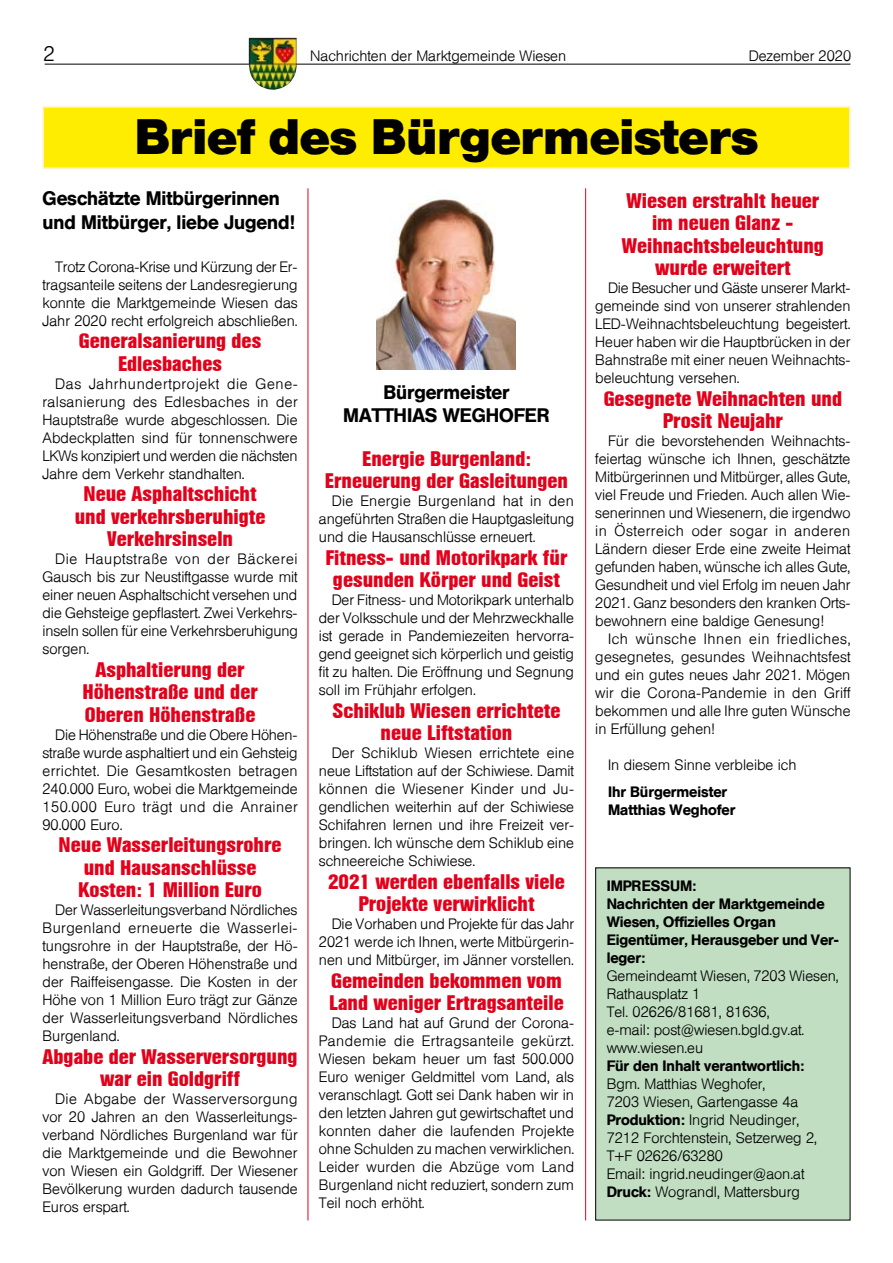
<style>
.page{position:relative;width:893px;height:1263px;background:#fff}
.page>*{position:absolute;margin:0;border:0;box-sizing:border-box;transform-origin:0 0}
.t1{font:700 49.5px "Helvetica BQ";color:#000}
.t2{font:700 21px/22.5px "Helvetica Condensed BQ";color:#e2001a;text-align:center}
.t3{font:300 21px "Helvetica BQ";color:#000}
.t4{font:500 19.5px/23.4px "Helvetica BQ";color:#000}
.t5{font:300 15px/18px "Helvetica BQ";color:#000;text-align:justify}
.t6{font:500 15px/18px "Helvetica BQ";color:#000}
.s1{font-weight:500}
</style>
<div class="page">
<hr style="left:45px;top:64px;width:805px;height:1px;background:#000">
<img style="left:249px;top:38px;width:48px;height:52px">
<div style="left:43px;top:106px;width:807px;height:63px;background:#ffed00;border:2px solid #fff0c2"></div>
<hr style="left:308px;top:188px;width:1px;height:1032px;background:#e2001a">
<hr style="left:585px;top:188px;width:1px;height:1032px;background:#e2001a">
<img style="left:376px;top:198px;width:139px;height:172px">
<div style="left:596px;top:868px;width:254px;height:352px;background:#c1dec2"></div>
<h2 class="t3" style="left:43px;top:42px;width:13px">2</h2>
<p class="t5" style="left:310px;top:48px;width:257px">Nachrichten der Marktgemeinde Wiesen</p>
<p class="t5" style="left:749px;top:48px;width:104px">Dezember 2020</p>
<h1 class="t1" style="left:135px;top:107px;width:624px">Brief des Bürgermeisters</h1>
<h3 class="t4" style="left:43px;top:187px;width:254px">Geschätzte Mitbürgerinnen und Mitbürger, liebe Jugend!</h3>
<h2 class="t2" style="left:622px;top:189px;width:204px">Wiesen erstrahlt heuer im neuen Glanz -<br>Weihnachtsbeleuchtung wurde erweitert</h2>
<p class="t5" style="left:595px;top:279px;width:257px;text-indent:13px">Die Besucher und Gäste unserer Markt&shy;gemeinde sind von unserer strahlenden LED-Weihnachtsbeleuchtung begeistert.<br>Heuer haben wir die Hauptbrücken in der Bahnstraße mit einer neuen Weihnachts&shy;beleuchtung versehen.</p>
<h2 class="t2" style="left:604px;top:387px;width:240px">Gesegnete Weihnachten und<br>Prosit Neujahr</h2>
<p class="t5" style="left:595px;top:432px;width:257px;text-indent:13px">Für die bevorstehenden Weihnachts&shy;feiertag wünsche ich Ihnen, geschätzte Mitbürgerinnen und Mitbürger, alles Gute, viel Freude und Frieden. Auch allen Wie&shy;senerinnen und Wiesenern, die irgendwo in Österreich oder sogar in anderen Ländern dieser Erde eine zweite Heimat gefunden haben, wünsche ich alles Gute, Gesundheit und viel Erfolg im neuen Jahr 2021. Ganz besonders den kranken Orts&shy;bewohnern eine baldige Genesung!</p>
<p class="t5" style="left:595px;top:630px;width:257px;text-indent:13px">Ich wünsche Ihnen ein friedliches, gesegnetes, gesundes Weihnachtsfest und ein gutes neues Jahr 2021. Mögen wir die Corona-Pandemie in den Griff bekommen und alle Ihre guten Wünsche in Erfüllung gehen!</p>
<p class="t5" style="left:608px;top:756px;width:190px">In diesem Sinne verbleibe ich</p>
<p class="t6" style="left:608px;top:783px;width:129px">Ihr Bürgermeister<br>Matthias Weghofer</p>
<p class="t5" style="left:43px;top:258px;width:257px;text-indent:13px">Trotz Corona-Krise und Kürzung der Er&shy;tragsanteile seitens der Landesregierung konnte die Marktgemeinde Wiesen das Jahr 2020 recht erfolgreich abschließen.</p>
<h2 class="t2" style="left:79px;top:330px;width:184px">Generalsanierung des<br>Edlesbaches</h2>
<p class="t5" style="left:43px;top:375px;width:257px;text-indent:13px">Das Jahrhundertprojekt die Gene&shy;ralsanierung des Edlesbaches in der Hauptstraße wurde abgeschlossen. Die Abdeckplatten sind für tonnenschwere LKWs konzipiert und werden die nächsten Jahre dem Verkehr standhalten.</p>
<h2 class="t2" style="left:75px;top:483px;width:192px">Neue Asphaltschicht und verkehrsberuhigte<br>Verkehrsinseln</h2>
<p class="t5" style="left:43px;top:550px;width:257px;text-indent:13px">Die Hauptstraße von der Bäckerei Gausch bis zur Neustiftgasse wurde mit einer neuen Asphaltschicht versehen und die Gehsteige gepflastert. Zwei Verkehrs&shy;inseln sollen für eine Verkehrsberuhigung sorgen.</p>
<h2 class="t2" style="left:82px;top:659px;width:177px">Asphaltierung der<br>Höhenstraße und der<br>Oberen Höhenstraße</h2>
<p class="t5" style="left:43px;top:726px;width:257px;text-indent:13px">Die Höhenstraße und die Obere Höhen&shy;straße wurde asphaltiert und ein Gehsteig errichtet. Die Gesamtkosten betragen 240.000 Euro, wobei die Marktgemeinde 150.000 Euro trägt und die Anrainer 90.000 Euro.</p>
<h2 class="t2" style="left:59px;top:834px;width:225px">Neue Wasserleitungsrohre und Hausanschlüsse<br>Kosten: 1 Million Euro</h2>
<p class="t5" style="left:43px;top:901px;width:257px;text-indent:13px">Der Wasserleitungsverband Nördliches Burgenland erneuerte die Wasserlei&shy;tungsrohre in der Hauptstraße, der Hö&shy;henstraße, der Oberen Höhenstraße und der Raiffeisengasse. Die Kosten in der Höhe von 1 Million Euro trägt zur Gänze der Wasserleitungsverband Nördliches Burgenland.</p>
<h2 class="t2" style="left:43px;top:1046px;width:256px">Abgabe der Wasserversorgung war ein Goldgriff</h2>
<p class="t5" style="left:43px;top:1090px;width:257px;text-indent:13px">Die Abgabe der Wasserversorgung vor 20 Jahren an den Wasserleitungs&shy;verband Nördliches Burgenland war für die Marktgemeinde und die Bewohner von Wiesen ein Goldgriff. Der Wiesener Bevölkerung wurden dadurch tausende Euros erspart.</p>
<h3 class="t4" style="left:343px;top:381px;width:168px;text-indent:40px">Bürgermeister<br>Matthias</h3>
<h3 class="t4" style="left:443px;top:404px;width:44px">Wegho</h3>
<h3 class="t4" style="left:514px;top:404px;width:37px">fer</h3>
<h2 class="t2" style="left:325px;top:448px;width:245px">Energie Burgenland:<br>Erneuerung der Gasleitungen</h2>
<p class="t5" style="left:319px;top:492px;width:257px;text-indent:13px">Die Energie Burgenland hat in den angeführten Straßen die Hauptgasleitung und die Hausanschlüsse erneuert.</p>
<h2 class="t2" style="left:326px;top:547px;width:243px">Fitness- und Motorikpark für gesunden Körper und Geist</h2>
<p class="t5" style="left:319px;top:591px;width:257px;text-indent:13px">Der Fitness- und Motorikpark unterhalb der Volksschule und der Mehrzweckhalle ist gerade in Pandemiezeiten hervorra&shy;gend geeignet sich körperlich und geistig fit zu halten. Die Eröffnung und Segnung soll im Frühjahr erfolgen.</p>
<h2 class="t2" style="left:333px;top:700px;width:229px">Schiklub Wiesen errichtete neue Liftstation</h2>
<p class="t5" style="left:319px;top:744px;width:257px;text-indent:13px">Der Schiklub Wiesen errichtete eine neue Liftstation auf der Schiwiese. Damit können die Wiesener Kinder und Ju&shy;gendlichen weiterhin auf der Schiwiese Schifahren lernen und ihre Freizeit ver&shy;bringen. Ich wünsche dem Schiklub eine schneereiche Schiwiese.</p>
<h2 class="t2" style="left:328px;top:871px;width:238px">2021 werden ebenfalls viele<br>Projekte verwirklicht</h2>
<p class="t5" style="left:319px;top:915px;width:257px;text-indent:13px">Die Vorhaben und Projekte für das Jahr 2021 werde ich Ihnen, werte Mitbürgerin&shy;nen und Mitbürger, im Jänner vorstellen.</p>
<h2 class="t2" style="left:329px;top:970px;width:236px;text-align:left">Gemeinden bekommen vom<br>Land weniger Ertragsanteile</h2>
<p class="t5" style="left:319px;top:1014px;width:257px;text-indent:13px">Das Land hat auf Grund der Corona-Pandemie die Ertragsanteile gekürzt.<br>Wiesen bekam heuer um fast 500.000<br>Euro weniger Geldmittel vom Land, als veranschlagt. Gott sei Dank haben wir in den letzten Jahren gut gewirtschaftet und konnten daher die laufenden Projekte ohne Schulden zu machen verwirklichen.<br>Leider wurden die Abzüge vom Land Burgenland nicht reduziert, sondern zum Teil noch erhöht.</p>
<p class="t6" style="left:607px;top:877px;width:56px">Impressum</p>
<p class="t6" style="left:607px;top:877px;width:234px;text-indent:86px">:<br>Nachrichten der Marktgemeinde<br>Wiesen, Offizielles Organ<br>Eigentümer, Herausgeber und Ver&shy;leger:</p>
<p class="t5" style="left:607px;top:967px;width:234px;text-align:left">Gemeindeamt Wiesen, 7203 Wiesen,<br>Rathausplatz 1<br>Tel. 02626/81681, 81636,<br>e-mail: post@wiesen.bgld.gv.at. www.wiesen.eu</p>
<p class="t6" style="left:607px;top:1057px;width:199px">Für den Inhalt verantwortlich:</p>
<p class="t5" style="left:607px;top:1075px;width:212px;text-align:left">Bgm. Matthias Weghofer,<br>7203 Wiesen, Gartengasse 4a<br><span class="s1">Produktion:</span> Ingrid Neudinger,<br>7212 Forchtenstein, Setzerweg 2,<br>T+F 02626/63280<br>Email: ingrid.neudinger@aon.at<br><span class="s1">Druck:</span> Wograndl, Mattersburg</p>
</div>
